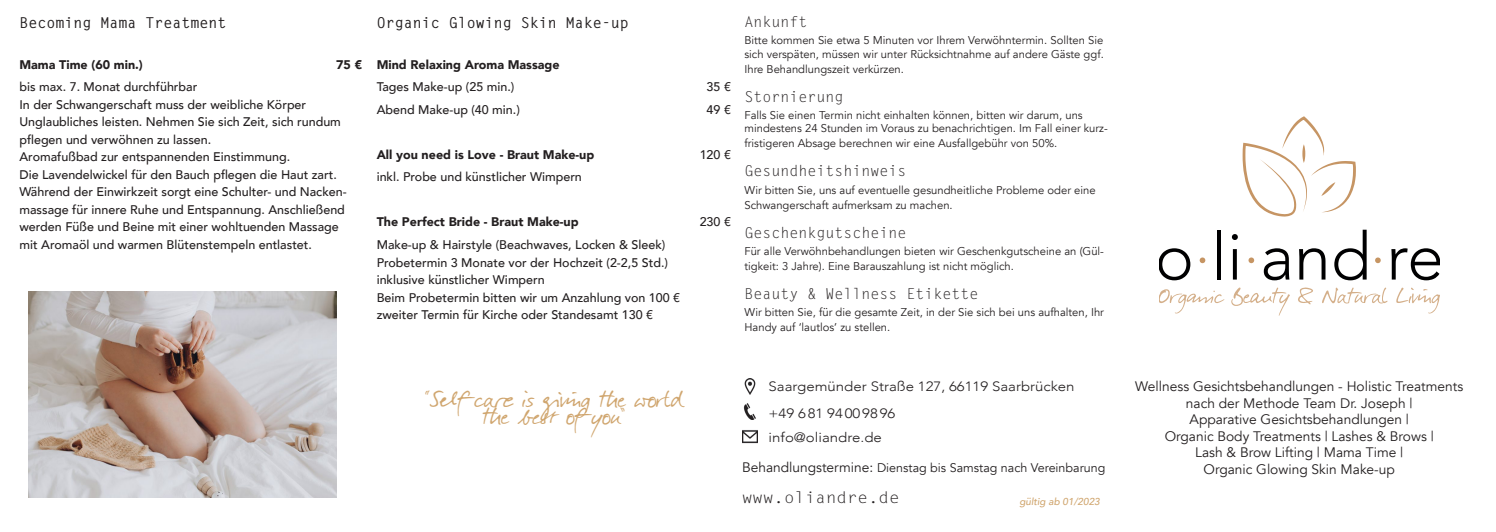
<style>
.page{position:relative;width:1496px;height:532px;background:#fff}
.page>*{position:absolute;margin:0;border:0;box-sizing:border-box;transform-origin:0 0}
.t1{font:30px "Darkwoman";color:#d0a66f}
.t2{font:15.75px "Letter Gothic Std";color:#231f20;scale:1.11 1}
.t3{font:15px "Letter Gothic Std";color:#231f20}
.t4{font:700 15px "Letter Gothic Std";color:#231f20}
.t5{font:13.75px/16.5px "Avenir";color:#231f20;text-align:center}
.t6{font:300 13.5px "Avenir";color:#231f20;scale:1.11 1}
.t7{font:500 12.5px/17.5px "Avenir";color:#231f20}
.t8{font:900 12.5px "Avenir";color:#231f20}
.t9{font:12.5px "Avenir";color:#231f20}
.t10{font:11.25px/15px "Avenir";color:#231f20}
.t11{font:italic 500 10px "Avenir";color:#d0a66f}
.s1{font-size:13.75px}
</style>
<div class="page">
<svg style="left:1159px;top:248px;width:31px;height:32px"></svg>
<svg style="left:1199px;top:257px;width:6px;height:6px"></svg>
<svg style="left:1217px;top:230px;width:3px;height:49px"></svg>
<svg style="left:1231px;top:234px;width:6px;height:45px"></svg>
<svg style="left:1248px;top:257px;width:6px;height:6px"></svg>
<svg style="left:1263px;top:248px;width:26px;height:32px"></svg>
<svg style="left:1299px;top:248px;width:26px;height:31px"></svg>
<svg style="left:1334px;top:229px;width:32px;height:51px"></svg>
<svg style="left:1375px;top:257px;width:5px;height:6px"></svg>
<svg style="left:1391px;top:248px;width:48px;height:32px"></svg>
<svg style="left:1159px;top:289px;width:65px;height:24px"></svg>
<svg style="left:1231px;top:287px;width:58px;height:29px"></svg>
<svg style="left:1298px;top:287px;width:14px;height:17px"></svg>
<svg style="left:1322px;top:287px;width:65px;height:16px"></svg>
<svg style="left:1396px;top:287px;width:43px;height:26px"></svg>
<svg style="left:1242px;top:116px;width:113px;height:100px"></svg>
<img style="left:743px;top:403px;width:13px;height:16px">
<img style="left:744px;top:378px;width:12px;height:16px">
<img style="left:742px;top:430px;width:16px;height:14px">
<img style="left:28px;top:291px;width:308px;height:206px">
<p class="t4" style="left:19px;top:13px;width:209px">Becoming Mama Treatment</p>
<p class="t8" style="left:19px;top:54px;width:125px">Mama Time (60 min.)</p>
<p class="t8" style="left:336px;top:54px;width:27px">75 €</p>
<p class="t7" style="left:19px;top:77px;width:179px">bis max. 7. Monat durchführbar</p>
<p class="t7" style="left:19px;top:95px;width:288px">In der Schwangerschaft muss der weibliche Körper</p>
<p class="t7" style="left:19px;top:112px;width:323px">Unglaubliches leisten. Nehmen Sie sich Zeit, sich rundum pflegen und verwöhnen zu lassen.</p>
<p class="t7" style="left:19px;top:147px;width:272px">Aromafußbad zur entspannenden Einstimmung.</p>
<p class="t7" style="left:19px;top:165px;width:319px">Die Lavendelwickel für den Bauch pflegen die Haut zart.</p>
<p class="t7" style="left:19px;top:182px;width:329px">Während der Einwirkzeit sorgt eine Schulter- und Nacken&shy;massage für innere Ruhe und Entspannung. Anschließend werden Füße und Beine mit einer wohltuenden Massage</p>
<p class="t7" style="left:19px;top:235px;width:294px">mit Aromaöl und warmen Blütenstempeln entlastet.</p>
<p class="t4" style="left:377px;top:13px;width:254px">Organic Glowing Skin Make-up</p>
<p class="t8" style="left:377px;top:54px;width:184px">Mind Relaxing Aroma Massage</p>
<p class="t7" style="left:377px;top:77px;width:139px">Tages Make-up (25 min.)</p>
<p class="t7" style="left:706px;top:77px;width:26px">35 €</p>
<p class="t7" style="left:377px;top:100px;width:145px">Abend Make-up (40 min.)</p>
<p class="t7" style="left:706px;top:100px;width:26px">49 €</p>
<p class="t8" style="left:377px;top:144px;width:219px">All you need is Love - Braut Make-up</p>
<p class="t7" style="left:699px;top:145px;width:33px">120 €</p>
<p class="t7" style="left:377px;top:167px;width:207px">inkl. Probe und künstlicher Wimpern</p>
<p class="t8" style="left:377px;top:211px;width:203px">The Perfect Bride - Braut Make-up</p>
<p class="t7" style="left:699px;top:212px;width:33px">230 €</p>
<p class="t7" style="left:377px;top:235px;width:290px">Make-up &amp; Hairstyle (Beachwaves, Locken &amp; Sleek)</p>
<p class="t7" style="left:377px;top:252px;width:293px">Probetermin 3 Monate vor der Hochzeit (2-2,5 Std.)</p>
<p class="t7" style="left:377px;top:270px;width:170px">inklusive künstlicher Wimpern</p>
<p class="t7" style="left:377px;top:287px;width:305px">Beim Probetermin bitten wir um Anzahlung von 100 €</p>
<p class="t7" style="left:377px;top:305px;width:278px">zweiter Termin für Kirche oder Standesamt 130 €</p>
<p class="t3" style="left:744px;top:13px;width:65px">Ankunft</p>
<p class="t10" style="left:744px;top:34px;width:361px;line-height:13.5px">Bitte kommen Sie etwa 5 Minuten vor Ihrem Verwöhntermin. Sollten Sie sich verspäten, müssen wir unter Rücksichtnahme auf andere Gäste ggf.</p>
<p class="t10" style="left:744px;top:62px;width:161px">Ihre Behandlungszeit verkürzen.</p>
<p class="t3" style="left:744px;top:88px;width:100px">Stornierung</p>
<p class="t10" style="left:744px;top:108px;width:365px;line-height:13.5px">Falls Sie einen Termin nicht einhalten können, bitten wir darum, uns mindestens 24 Stunden im Voraus zu benachrichtigen. Im Fall einer kurz-</p>
<p class="t10" style="left:744px;top:136px;width:314px">fristigeren Absage berechnen wir eine Ausfallgebühr von 50%.</p>
<p class="t3" style="left:744px;top:162px;width:163px">Gesundheitshinweis</p>
<p class="t10" style="left:744px;top:182px;width:353px">Wir bitten Sie, uns auf eventuelle gesundheitliche Probleme oder eine<br>Schwangerschaft aufmerksam zu machen.</p>
<p class="t3" style="left:744px;top:223px;width:163px">Geschenkgutscheine</p>
<p class="t10" style="left:744px;top:243px;width:361px">Für alle Verwöhnbehandlungen bieten wir Geschenkgutscheine an (Gül&shy;tigkeit: 3 Jahre). Eine Barauszahlung ist nicht möglich.</p>
<p class="t3" style="left:744px;top:285px;width:236px">Beauty &amp; Wellness Etikette</p>
<p class="t10" style="left:744px;top:304px;width:361px">Wir bitten Sie, für die gesamte Zeit, in der Sie sich bei uns aufhalten, Ihr<br>Handy auf ‘lautlos’ zu stellen.</p>
<p class="t1" style="left:425px;top:378px;width:258px">“Self care is giving the world</p>
<p class="t1" style="left:482px;top:396px;width:144px">the best of you”</p>
<p class="t6" style="left:768px;top:378px;width:277px">Saargemünder Straße 127, 66119 Saarbrücken</p>
<p class="t6" style="left:768px;top:429px;width:103px">info@oliandre.de</p>
<p class="t9" style="left:742px;top:459px;width:365px"><span class="s1">Behandlungstermine:</span> Dienstag bis Samstag nach Vereinbarung</p>
<p class="t11" style="left:1019px;top:495px;width:82px">gültig ab 01/2023</p>
<p class="t6" style="left:768px;top:405px;width:116px">+49 681 94009896</p>
<p class="t2" style="left:742px;top:488px;width:143px">www.oliandre.de</p>
<p class="t5" style="left:1135px;top:378px;width:329px">Wellness Gesichtsbehandlungen - Holistic Treatments nach der Methode Team Dr. Joseph |</p>
<p class="t5" style="left:1189px;top:411px;width:221px">Apparative Gesichtsbehandlungen |</p>
<p class="t5" style="left:1164px;top:428px;width:270px">Organic Body Treatments | Lashes &amp; Brows |</p>
<p class="t5" style="left:1195px;top:444px;width:209px">Lash &amp; Brow Lifting | Mama Time |</p>
<p class="t5" style="left:1203px;top:461px;width:193px">Organic Glowing Skin Make-up</p>
</div>
